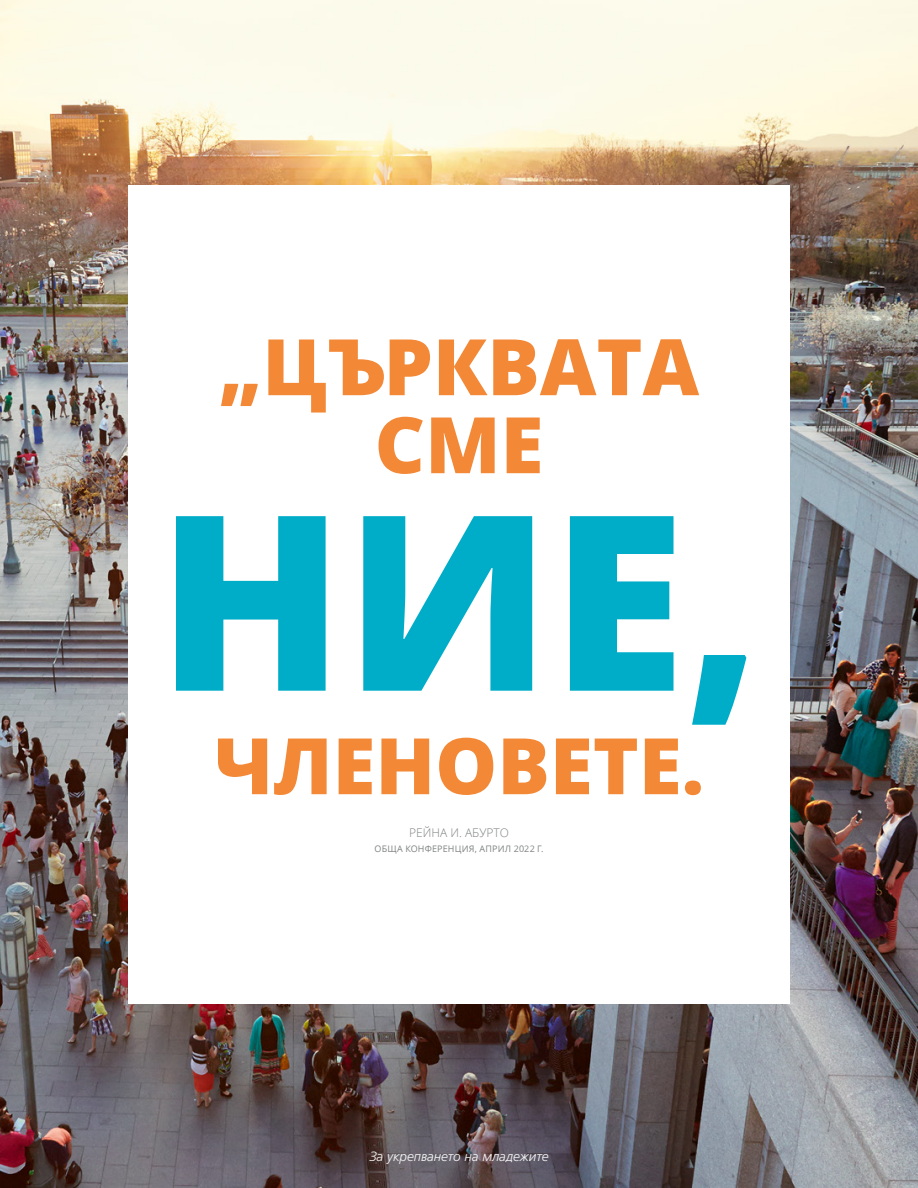
<style>
.page{position:relative;width:918px;height:1188px;background:#fff}
.page>*{position:absolute;margin:0;border:0;box-sizing:border-box;transform-origin:0 0}
.Pull_Quote_Aburto_GR{font:800 244.5px "Dots Solidlds Lat";color:#00adc8}
.Pull_Quote_Aburto_GR-2{font:800 78px/78px "Dots Solidlds Lat";color:#f38836;text-align:center}
.t1{font:italic 300 13.5px "Frutigerlds Lat";color:#fff}
.Citation_center_gray{font:300 12px "Dots Solidlds Lat";color:#818383}
.GC_gray60_centered{font:9px "Dots Solidlds Lat";letter-spacing:.02em;color:#818383}
</style>
<div class="page">
<img style="left:0;top:0;width:918px;height:1188px">
<div style="left:128px;top:185px;width:662px;height:818px;background:#fff"></div>
<p class="Pull_Quote_Aburto_GR-2" style="left:219px;top:330px;width:482px">„ЦЪРКВАТА<br>СМЕ</p>
<p class="Pull_Quote_Aburto_GR" style="left:157px;top:415px;width:605px">НИЕ,</p>
<p class="Pull_Quote_Aburto_GR-2" style="left:214px;top:729px;width:492px">ЧЛЕНОВЕТЕ.</p>
<p class="Citation_center_gray" style="left:409px;top:824px;width:101px">РЕЙНА И. АБУРТО</p>
<p class="GC_gray60_centered" style="left:374px;top:843px;width:171px">ОБЩА КОНФЕРЕНЦИЯ, АПРИЛ 2022 Г.</p>
<h3 class="t1" style="left:369px;top:1146px;width:181px">За укрепването на младежите</h3>
</div>
